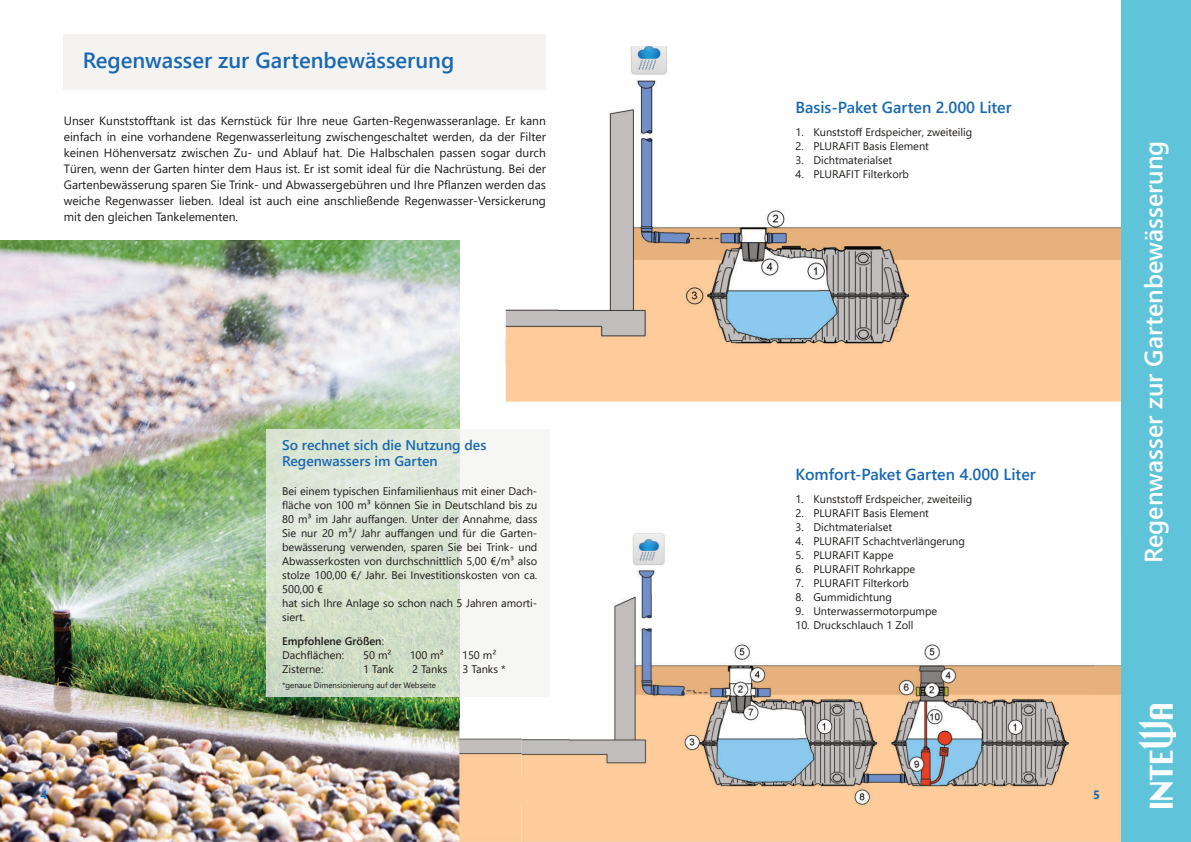
<style>
.page{position:relative;width:1191px;height:842px;background:#fff}
.page>*{position:absolute;margin:0;border:0;box-sizing:border-box;transform-origin:0 0}
.t1{font:600 25px "Segoe UI";color:#fff}
.t2{font:600 22px "Segoe UI";color:#1968b2}
.t3{font:600 16px "Segoe UI";color:#1968b2}
.t4{font:600 14px/16.8px "Segoe UI";color:#1968b2}
.t5{font:12px/16px "Segoe UI";color:#1d1a18;text-align:justify}
.t6{font:700 12px "Segoe UI";color:#1968b2}
.t7{font:11px/14px "Segoe UI";color:#1d1a18}
.t8{font:600 11px/14px "Segoe UI";color:#1d1a18}
.t9{font:8px "Segoe UI";color:#1d1a18}
.s1{font-weight:400}
</style>
<div class="page">
<img style="left:506px;top:46px;width:615px;height:356px">
<img style="left:522px;top:533px;width:572px;height:309px">
<div style="left:1121px;top:0;width:70px;height:842px;background:#5fc4d9"></div>
<img style="left:1138px;top:705px;width:37px;height:103px">
<img style="left:0;top:241px;width:459px;height:600px">
<div style="left:64px;top:34px;width:482px;height:56px;background:#f4f3f2"></div>
<img style="left:522px;top:778px;width:88px;height:25px">
<div style="left:506px;top:338px;width:141px;height:25px;background:#fdcc9a"></div>
<svg style="left:266px;top:429px;width:284px;height:268px"></svg>
<img style="left:507px;top:738px;width:15px;height:104px">
<img style="left:459px;top:719px;width:48px;height:123px">
<div style="left:469px;top:777px;width:139px;height:25px;background:#fdcc9a"></div>
<h2 class="t2" style="left:83px;top:51px;width:373px">Regenwasser zur Gartenbewässerung</h2>
<p class="t5" style="left:64px;top:112px;width:483px">Unser Kunststofftank ist das Kernstück für Ihre neue Garten-Regenwasseranlage. Er kann einfach in eine vorhandene Regenwasserleitung zwischengeschaltet werden, da der Filter keinen Höhenversatz zwischen Zu- und Ablauf hat. Die Halbschalen passen sogar durch Türen, wenn der Garten hinter dem Haus ist. Er ist somit ideal für die Nachrüstung. Bei der Gartenbewässerung sparen Sie Trink- und Abwassergebühren und Ihre Pflanzen werden das weiche Regenwasser lieben. Ideal ist auch eine anschließende Regenwasser-Versickerung mit den gleichen Tankelementen.</p>
<p class="t4" style="left:282px;top:437px;width:206px">So rechnet sich die Nutzung des<br>Regenwassers im Garten</p>
<p class="t7" style="left:282px;top:483px;width:257px">Bei einem typischen Einfamilienhaus mit einer Dach&shy;fläche von 100 m³ können Sie in Deutschland bis zu 80 m³ im Jahr auffangen. Unter der Annahme, dass Sie nur 20 m³/ Jahr auffangen und für die Garten&shy;bewässerung verwenden, sparen Sie bei Trink- und Abwasserkosten von durchschnittlich 5,00 €/m³ also stolze 100,00 €/ Jahr. Bei Investitionskosten von ca.<br>500,00 €<br>hat sich Ihre Anlage so schon nach 5 Jahren amorti&shy;siert.</p>
<p class="t8" style="left:282px;top:633px;width:103px">Empfohlene Größen<span class="s1">:<br>Dachflächen:</span></p>
<p class="t7" style="left:363px;top:647px;width:30px">50 m²</p>
<p class="t7" style="left:410px;top:647px;width:36px">100 m²</p>
<p class="t7" style="left:462px;top:647px;width:36px">150 m²</p>
<p class="t7" style="left:282px;top:661px;width:43px">Zisterne:</p>
<p class="t7" style="left:363px;top:661px;width:32px">1 Tank</p>
<p class="t7" style="left:412px;top:661px;width:37px">2 Tanks</p>
<p class="t7" style="left:462px;top:661px;width:45px">3 Tanks *</p>
<p class="t9" style="left:282px;top:677px;width:155px">*genaue Dimensionierung auf der Webseite</p>
<h3 class="t3" style="left:795px;top:92px;width:218px">Basis‐Paket Garten 2.000 Liter</h3>
<p class="t7" style="left:795px;top:124px;width:178px">1. Kunststoff Erdspeicher, zweiteilig</p>
<p class="t7" style="left:795px;top:138px;width:135px">2. PLURAFIT Basis Element</p>
<p class="t7" style="left:795px;top:152px;width:98px">3. Dichtmaterialset</p>
<p class="t7" style="left:795px;top:166px;width:115px">4. PLURAFIT Filterkorb</p>
<h3 class="t3" style="left:795px;top:459px;width:242px">Komfort‐Paket Garten 4.000 Liter</h3>
<p class="t7" style="left:795px;top:491px;width:178px">1. Kunststoff Erdspeicher, zweiteilig</p>
<p class="t7" style="left:795px;top:505px;width:135px">2. PLURAFIT Basis Element</p>
<p class="t7" style="left:795px;top:519px;width:98px">3. Dichtmaterialset</p>
<p class="t7" style="left:795px;top:533px;width:171px">4. PLURAFIT Schachtverlängerung</p>
<p class="t7" style="left:795px;top:547px;width:100px">5. PLURAFIT Kappe</p>
<p class="t7" style="left:795px;top:561px;width:121px">6. PLURAFIT Rohrkappe</p>
<p class="t7" style="left:795px;top:575px;width:115px">7. PLURAFIT Filterkorb</p>
<p class="t7" style="left:795px;top:589px;width:98px">8. Gummidichtung</p>
<p class="t7" style="left:795px;top:603px;width:143px">9. Unterwassermotorpumpe</p>
<p class="t7" style="left:795px;top:617px;width:120px">10. Druckschlauch 1 Zoll</p>
<p class="t6" style="left:41px;top:788px;width:8px">4</p>
<p class="t6" style="left:1093px;top:788px;width:8px">5</p>
<h1 class="t1" style="left:1143px;top:563px;width:424px;rotate:-90deg">Regenwasser zur Gartenbewässerung</h1>
</div>
